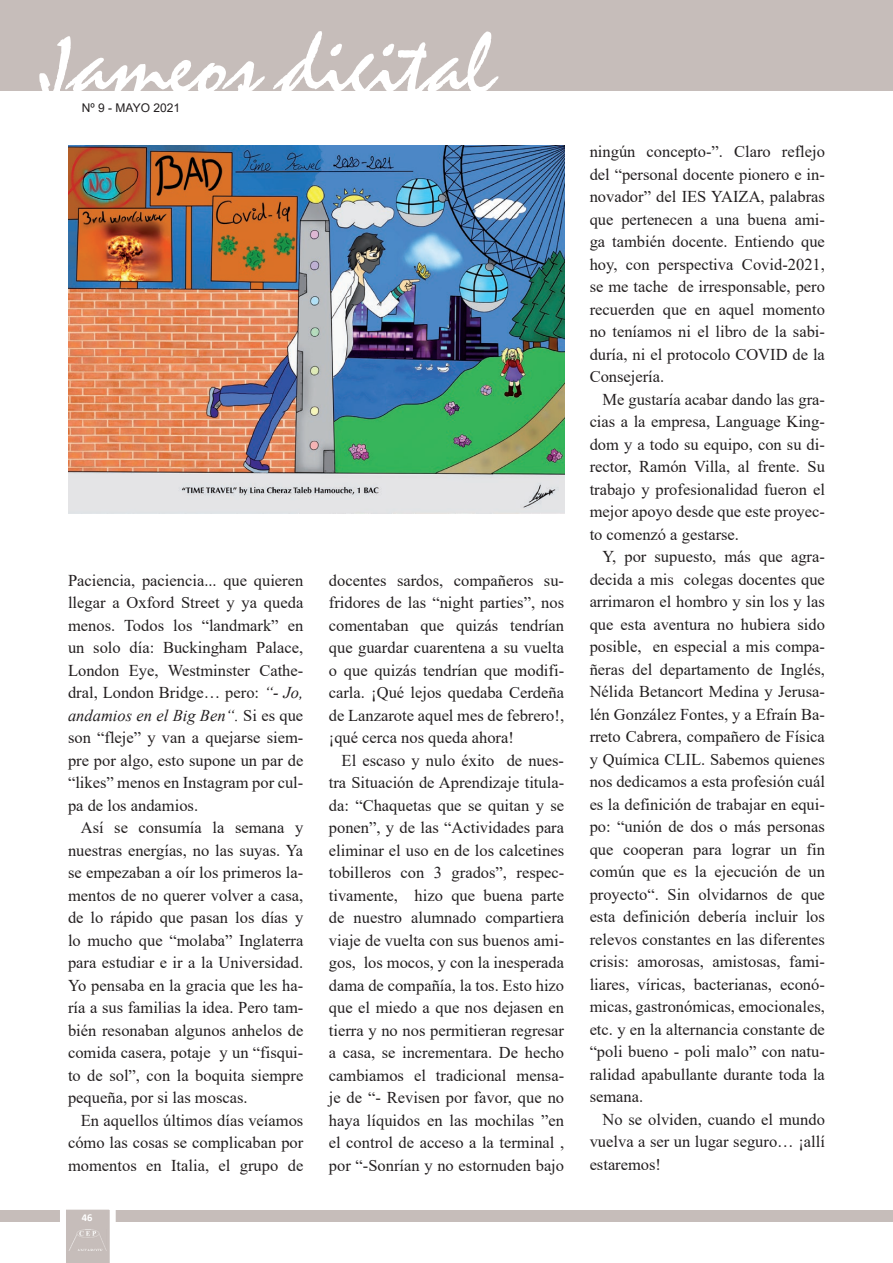
<style>
.page{position:relative;width:893px;height:1263px;background:#fff}
.page>*{position:absolute;margin:0;border:0;box-sizing:border-box;transform-origin:0 0}
.t1{font:90px "Staccato 222 BT";color:#fff}
.t2{font:16.5px/22.5px "Times New Roman";color:#231f20;text-align:justify}
.t3{font:12px "Arial";color:#231f20}
.t4{font:700 10.5px "Calibri";color:#fff}
.s1{font-style:italic}
</style>
<div class="page">
<div style="left:0;top:1209px;width:893px;height:12px;background:#c6bdba"></div>
<svg style="left:60px;top:1209px;width:56px;height:54px"></svg>
<div style="left:0;top:0;width:893px;height:90px;background:#c6bdba"></div>
<img style="left:69px;top:1229px;width:37px;height:22px">
<img style="left:68px;top:145px;width:496px;height:368px">
<h1 class="t1" style="left:39px;top:15px;width:456px">Jameos digital</h1>
<p class="t3" style="left:82px;top:99px;width:100px">Nº 9 - MAYO 2021</p>
<p class="t2" style="left:68px;top:568px;width:237px">Paciencia, paciencia... que quieren llegar a Oxford Street y ya queda menos. Todos los “landmark” en un solo día: Buckingham Palace, London Eye, Westminster Cathe&shy;dral, London Bridge… pero: <span class="s1">“- Jo, andamios en el Big Ben“.</span> Si es que son “fleje” y van a quejarse siem&shy;pre por algo, esto supone un par de “likes” menos en Instagram por cul&shy;pa de los andamios.</p>
<p class="t2" style="left:68px;top:816px;width:237px;text-indent:13px">Así se consumía la semana y nuestras energías, no las suyas. Ya se empezaban a oír los primeros la&shy;mentos de no querer volver a casa, de lo rápido que pasan los días y lo mucho que “molaba” Inglaterra para estudiar e ir a la Universidad.<br>Yo pensaba en la gracia que les ha&shy;ría a sus familias la idea. Pero tam&shy;bién resonaban algunos anhelos de comida casera, potaje y un “fisqui&shy;to de sol”, con la boquita siempre pequeña, por si las moscas.</p>
<p class="t2" style="left:68px;top:1108px;width:237px;text-indent:13px">En aquellos últimos días veíamos cómo las cosas se complicaban por momentos en Italia, el grupo de</p>
<p class="t4" style="left:82px;top:1210px;width:12px">46</p>
<p class="t2" style="left:329px;top:568px;width:237px">docentes sardos, compañeros su&shy;fridores de las “night parties”, nos comentaban que quizás tendrían que guardar cuarentena a su vuelta o que quizás tendrían que modifi&shy;carla. ¡Qué lejos quedaba Cerdeña de Lanzarote aquel mes de febrero!, ¡qué cerca nos queda ahora!</p>
<p class="t2" style="left:329px;top:748px;width:237px;text-indent:13px">El escaso y nulo éxito de nues&shy;tra Situación de Aprendizaje titula&shy;da: “Chaquetas que se quitan y se ponen”, y de las “Actividades para eliminar el uso en de los calcetines tobilleros con 3 grados”, respec&shy;tivamente, hizo que buena parte de nuestro alumnado compartiera viaje de vuelta con sus buenos ami&shy;gos, los mocos, y con la inesperada dama de compañía, la tos. Esto hizo que el miedo a que nos dejasen en tierra y no nos permitieran regresar a casa, se incrementara. De hecho cambiamos el tradicional mensa&shy;je de “- Revisen por favor, que no haya líquidos en las mochilas ”en el control de acceso a la terminal , por “-Sonrían y no estornuden bajo</p>
<p class="t2" style="left:590px;top:140px;width:237px">ningún concepto-”. Claro reflejo del “personal docente pionero e in&shy;novador” del IES YAIZA, palabras que pertenecen a una buena ami&shy;ga también docente. Entiendo que hoy, con perspectiva Covid-2021, se me tache de irresponsable, pero recuerden que en aquel momento no teníamos ni el libro de la sabi&shy;duría, ni el protocolo COVID de la Consejería.</p>
<p class="t2" style="left:590px;top:387px;width:237px;text-indent:13px">Me gustaría acabar dando las gra&shy;cias a la empresa, Language King&shy;dom y a todo su equipo, con su di&shy;rector, Ramón Villa, al frente. Su trabajo y profesionalidad fueron el mejor apoyo desde que este proyec&shy;to comenzó a gestarse.</p>
<p class="t2" style="left:590px;top:545px;width:237px;text-indent:13px">Y, por supuesto, más que agra&shy;decida a mis colegas docentes que arrimaron el hombro y sin los y las que esta aventura no hubiera sido posible, en especial a mis compa&shy;ñeras del departamento de Inglés, Nélida Betancort Medina y Jerusa&shy;lén González Fontes, y a Efraín Ba&shy;rreto Cabrera, compañero de Física y Química CLIL. Sabemos quienes nos dedicamos a esta profesión cuál es la definición de trabajar en equi&shy;po: “unión de dos o más personas que cooperan para lograr un fin común que es la ejecución de un proyecto“. Sin olvidarnos de que esta definición debería incluir los relevos constantes en las diferentes crisis: amorosas, amistosas, fami&shy;liares, víricas, bacterianas, econó&shy;micas, gastronómicas, emocionales, etc. y en la alternancia constante de “poli bueno - poli malo” con natu&shy;ralidad apabullante durante toda la semana.</p>
<p class="t2" style="left:590px;top:1107px;width:237px;text-indent:13px">No se olviden, cuando el mundo vuelva a ser un lugar seguro… ¡allí estaremos!</p>
</div>
